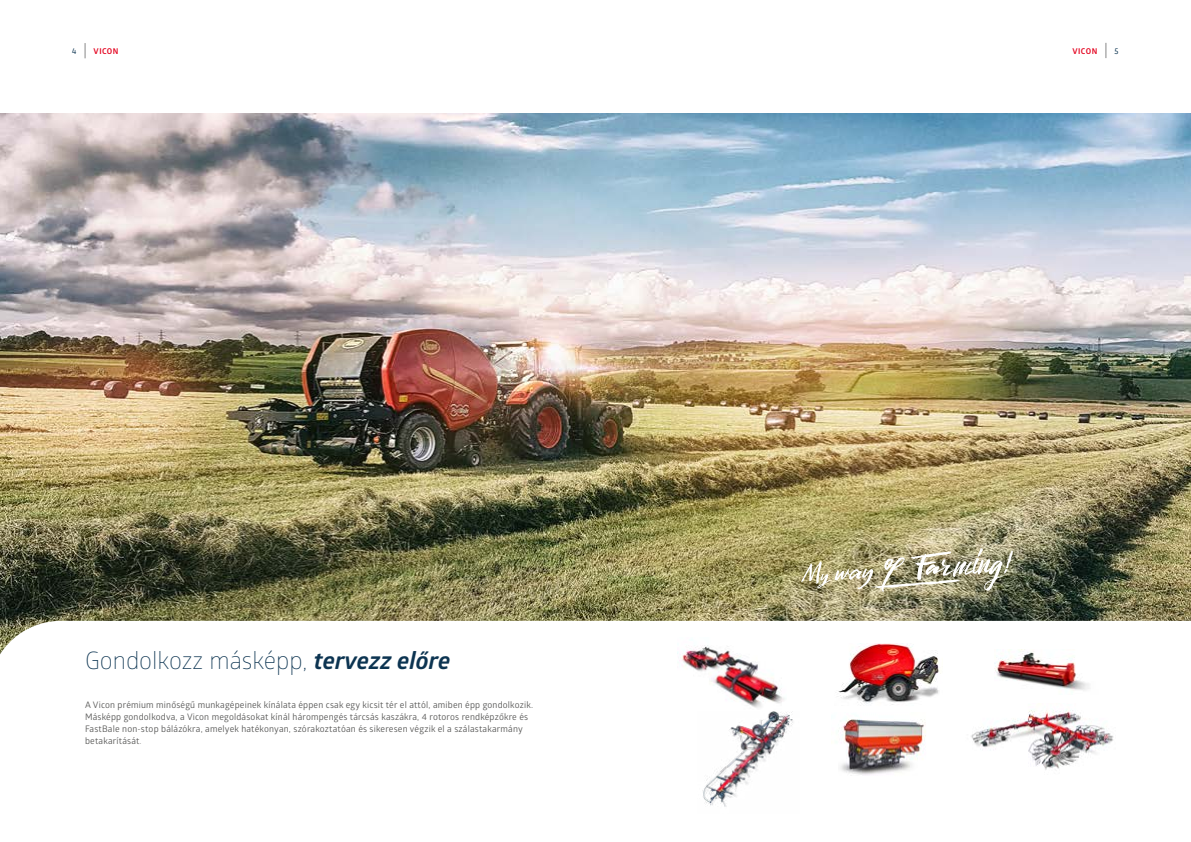
<style>
.page{position:relative;width:1191px;height:842px;background:#fff}
.page>*{position:absolute;margin:0;border:0;box-sizing:border-box;transform-origin:0 0}
.t1{font:300 24px "Glober";color:#0c3451}
.t2{font:9px/12px "Glober";letter-spacing:.02em;color:#575756}
.t3{font:700 8px "Glober";letter-spacing:.06em;color:#e40521}
.t4{font:8px "Ruda";color:#0c3451}
.s1{font-weight:700;font-style:italic}
.s2{color:#909090}
</style>
<div class="page">
<img style="left:0;top:113px;width:1191px;height:508px">
<svg style="left:800px;top:548px;width:213px;height:46px;background:#aaa584"></svg>
<img style="left:994px;top:649px;width:95px;height:42px">
<img style="left:677px;top:645px;width:108px;height:63px">
<img style="left:838px;top:644px;width:103px;height:61px">
<img style="left:971px;top:710px;width:143px;height:60px">
<img style="left:702px;top:712px;width:91px;height:95px">
<img style="left:840px;top:719px;width:86px;height:56px">
<svg style="left:1105px;top:43px;width:1px;height:15px"></svg>
<svg style="left:85px;top:43px;width:1px;height:15px"></svg>
<p class="t4" style="left:72px;top:47px;width:6px">4</p>
<p class="t3" style="left:94px;top:45px;width:26px">VICON</p>
<p class="t3" style="left:1072px;top:45px;width:26px">VICON</p>
<p class="t4" style="left:1114px;top:47px;width:6px">5</p>
<h1 class="t1" style="left:85px;top:644px;width:367px">Gondolkozz másképp, <span class="s1">tervezz előre</span></h1>
<p class="t2" style="left:85px;top:698px;width:449px">A Vicon prémium minőségű munkagépeinek kínálata éppen csak egy kicsit tér el attól, amiben épp gondolkozik.<br>Másképp gondolkodva, a Vicon megoldásokat kínál hárompengés tárcsás kaszákra, 4 rotoros rendképzőkre és FastBale non-stop bálázókra, amelyek hatékonyan, szórakoztatóan és sikeresen végzik el a szálastakarmány betakarítását<span class="s2">.</span></p>
</div>
